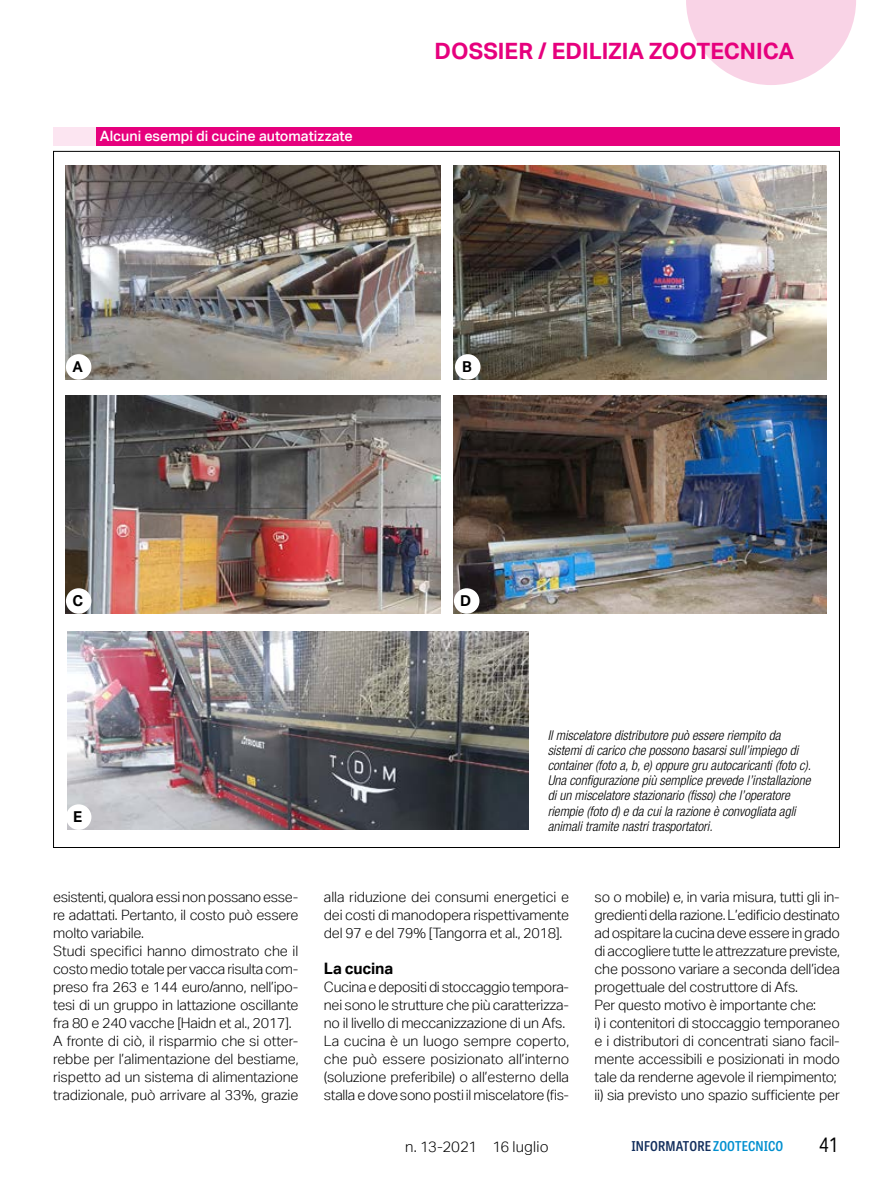
<style>
.page{position:relative;width:893px;height:1191px;background:#fff}
.page>*{position:absolute;margin:0;border:0;box-sizing:border-box;transform-origin:0 0}
.t1{font:700 22.5px "Aktiv Grotesk";color:#e6007d}
.t2{font:21px "Aktiv Grotesk";color:#000;scale:.8 1}
.iz20_titoletto_infra{font:700 15.75px "Aktiv Grotesk";letter-spacing:-.015em;color:#000}
.t3{font:300 15px "Aktiv Grotesk";letter-spacing:.005em;color:#000}
.iz20_didascalia{font:700 15px "Aktiv Grotesk";color:#000}
.iz20_testo{font:300 14.25px/18px "Aktiv Grotesk";letter-spacing:-.015em;color:#000;text-align:justify}
.iz20_testo-2{font:500 14.25px "Aktiv Grotesk";color:#fff}
.iz20_TAB_testo{font:italic 300 condensed 13.5px/15px "Helvetica Neue LT Std";color:#000}
.t4{font:600 semi-condensed 13.5px "Tablet Gothic";letter-spacing:.01em;color:#122e5c}
.s1{color:#008fcf}
</style>
<div class="page">
<svg style="left:686px;top:0;width:170px;height:85px"></svg>
<img style="left:66px;top:166px;width:375px;height:214px">
<img style="left:454px;top:166px;width:373px;height:214px">
<img style="left:66px;top:396px;width:375px;height:218px">
<img style="left:454px;top:396px;width:373px;height:218px">
<img style="left:67px;top:632px;width:462px;height:198px">
<div style="left:66px;top:354px;width:25px;height:26px;background:#fff;border-radius:50%"></div>
<div style="left:455px;top:354px;width:25px;height:26px;background:#fff;border-radius:50%"></div>
<div style="left:66px;top:588px;width:25px;height:26px;background:#fff;border-radius:50%"></div>
<div style="left:454px;top:588px;width:25px;height:26px;background:#fff;border-radius:50%"></div>
<div style="left:66px;top:804px;width:25px;height:26px;background:#fff;border-radius:50%"></div>
<div style="left:96px;top:128px;width:744px;height:18px;background:#e6007d"></div>
<div style="left:53px;top:128px;width:43px;height:18px;background:#fce5f1"></div>
<p class="iz20_testo-2" style="left:100px;top:128px;width:254px">Alcuni esempi di cucine automatizzate</p>
<h1 class="t1" style="left:434px;top:37px;width:361px">DOSSIER / EDILIZIA ZOOTECNICA</h1>
<p class="iz20_didascalia" style="left:73px;top:358px;width:12px">A</p>
<p class="iz20_didascalia" style="left:462px;top:358px;width:11px">B</p>
<p class="iz20_didascalia" style="left:72px;top:592px;width:12px">C</p>
<p class="iz20_didascalia" style="left:460px;top:592px;width:13px">D</p>
<p class="iz20_didascalia" style="left:73px;top:808px;width:11px">E</p>
<p class="iz20_TAB_testo" style="left:548px;top:728px;width:265px">Il miscelatore distributore può essere riempito da sistemi di carico che possono basarsi sull’impiego di container (foto a, b, e) oppure gru autocaricanti (foto c).<br>Una configurazione più semplice prevede l’installazione di un miscelatore stazionario (fisso) che l’operatore riempie (foto d) e da cui la razione è convogliata agli animali tramite nastri trasportatori.</p>
<p class="iz20_testo" style="left:53px;top:888px;width:247px">esistenti, qualora essi non possano esse&shy;re adattati. Pertanto, il costo può essere molto variabile.</p>
<p class="iz20_testo" style="left:53px;top:942px;width:247px">Studi specifici hanno dimostrato che il costo medio totale per vacca risulta com&shy;preso fra 263 e 144 euro/anno, nell’ipo&shy;tesi di un gruppo in lattazione oscillante fra 80 e 240 vacche [Haidn et al., 2017].</p>
<p class="iz20_testo" style="left:53px;top:1032px;width:247px">A fronte di ciò, il risparmio che si otter&shy;rebbe per l’alimentazione del bestiame, rispetto ad un sistema di alimentazione tradizionale, può arrivare al 33%, grazie</p>
<p class="iz20_testo" style="left:324px;top:888px;width:247px">alla riduzione dei consumi energetici e dei costi di manodopera rispettivamente del 97 e del 79% [Tangorra et al., 2018].</p>
<p class="iz20_titoletto_infra" style="left:324px;top:958px;width:71px">La cucina</p>
<p class="iz20_testo" style="left:324px;top:978px;width:247px">Cucina e depositi di stoccaggio tempora&shy;nei sono le strutture che più caratterizza&shy;no il livello di meccanizzazione di un Afs.</p>
<p class="iz20_testo" style="left:324px;top:1032px;width:247px">La cucina è un luogo sempre coperto, che può essere posizionato all’interno (soluzione preferibile) o all’esterno della stalla e dove sono posti il miscelatore (fis-</p>
<p class="iz20_testo" style="left:595px;top:888px;width:247px">so o mobile) e, in varia misura, tutti gli in&shy;gredienti della razione. L’edificio destinato ad ospitare la cucina deve essere in grado di accogliere tutte le attrezzature previste, che possono variare a seconda dell’idea progettuale del costruttore di Afs.</p>
<p class="iz20_testo" style="left:595px;top:996px;width:223px">Per questo motivo è importante che:</p>
<p class="iz20_testo" style="left:595px;top:1014px;width:247px">i) i contenitori di stoccaggio temporaneo e i distributori di concentrati siano facil&shy;mente accessibili e posizionati in modo tale da renderne agevole il riempimento;</p>
<p class="iz20_testo" style="left:595px;top:1086px;width:247px">ii) sia previsto uno spazio sufficiente per</p>
<p class="t3" style="left:405px;top:1138px;width:145px">n. 13-2021 16 luglio</p>
<p class="t4" style="left:631px;top:1137px;width:153px">INFORMATORE <span class="s1">ZOOTECNICO</span></p>
<h2 class="t2" style="left:819px;top:1132px;width:26px">41</h2>
</div>
